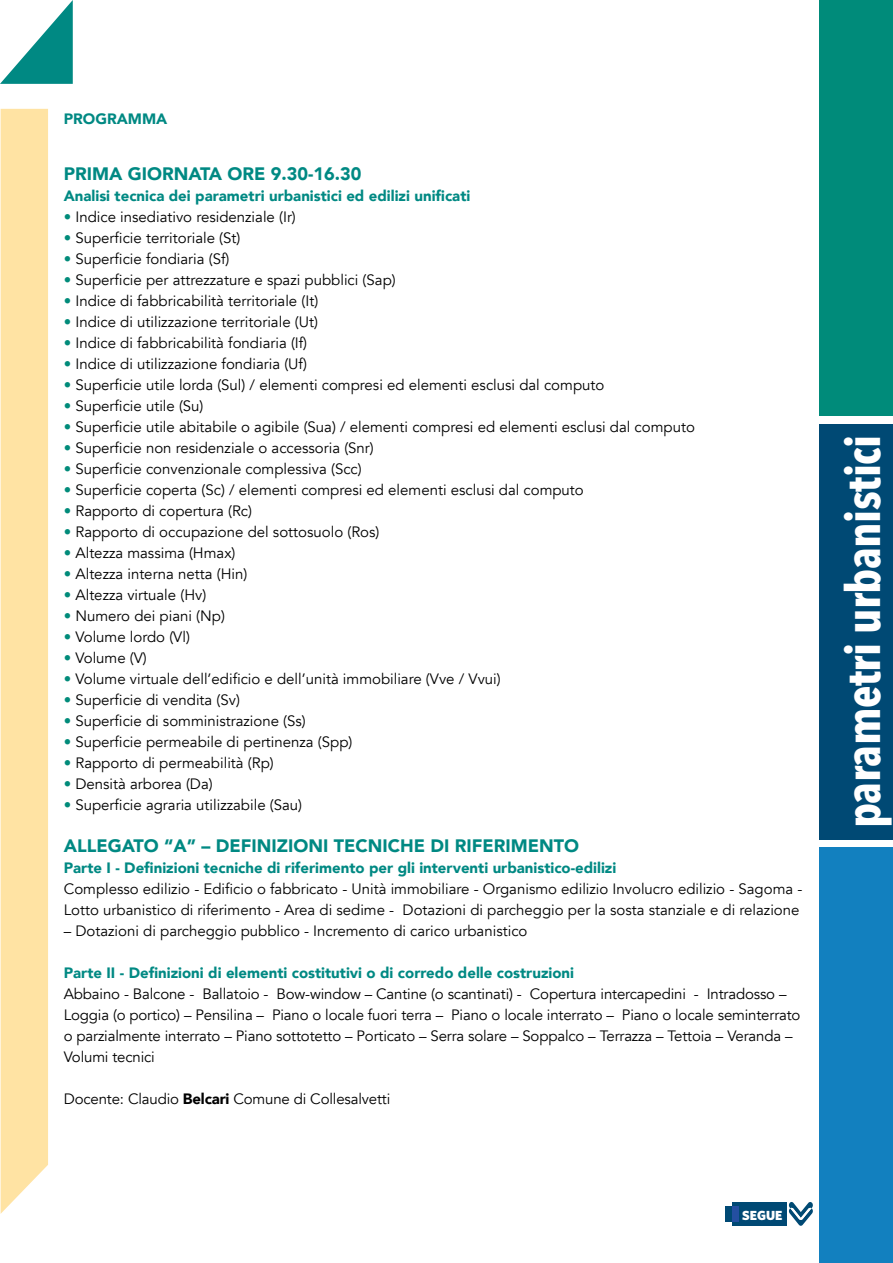
<style>
.page{position:relative;width:893px;height:1263px;background:#fff}
.page>*{position:absolute;margin:0;border:0;box-sizing:border-box;transform-origin:0 0}
.t1{font:700 47.25px "Avenir Next Condensed";letter-spacing:-.01em;color:#fff}
.t2{font:900 18px "Avenir";color:#008983}
.t3{font:15px/21px "Avenir";color:#000}
.t4{font:900 15px "Avenir";color:#008983}
.t5{font:900 13.2px "Whitney HTF";color:#fff}
.s1{color:#008b7a}
.s2{font-weight:900}
</style>
<div class="page">
<div style="left:820px;top:0;width:73px;height:416px;background:#008b7a"></div>
<div style="left:820px;top:424px;width:73px;height:415px;background:#004974"></div>
<div style="left:820px;top:847px;width:73px;height:416px;background:#1280bf"></div>
<div style="left:1px;top:109px;width:47px;height:1104px;background:#ffe3a3"></div>
<svg style="left:0;top:0;width:73px;height:84px"></svg>
<svg style="left:789px;top:1202px;width:24px;height:24px"></svg>
<div style="left:732px;top:1202px;width:54px;height:24px;background:#004974"></div>
<div style="left:725px;top:1206px;width:7px;height:15px;background:#004974"></div>
<div style="left:732px;top:1206px;width:7px;height:15px;background:#244fa1"></div>
<p class="t4" style="left:64px;top:106px;width:57px">PROGRAMMA</p>
<p class="t2" style="left:64px;top:158px;width:299px">Prima Giornata ore 9.30-16.30</p>
<p class="t4" style="left:64px;top:183px;width:408px">Analisi tecnica dei parametri urbanistici ed edilizi unificati</p>
<p class="t3" style="left:64px;top:206px;width:234px"><span class="s1">•</span> Indice insediativo residenziale (Ir)</p>
<p class="t3" style="left:64px;top:227px;width:178px"><span class="s1">•</span> Superficie territoriale (St)</p>
<p class="t3" style="left:64px;top:248px;width:167px"><span class="s1">•</span> Superficie fondiaria (Sf)</p>
<p class="t3" style="left:64px;top:269px;width:333px"><span class="s1">•</span> Superficie per attrezzature e spazi pubblici (Sap)</p>
<p class="t3" style="left:64px;top:290px;width:256px"><span class="s1">•</span> Indice di fabbricabilità territoriale (It)</p>
<p class="t3" style="left:64px;top:311px;width:256px"><span class="s1">•</span> Indice di utilizzazione territoriale (Ut)</p>
<p class="t3" style="left:64px;top:332px;width:245px"><span class="s1">•</span> Indice di fabbricabilità fondiaria (If)</p>
<p class="t3" style="left:64px;top:353px;width:245px"><span class="s1">•</span> Indice di utilizzazione fondiaria (Uf)</p>
<p class="t3" style="left:64px;top:374px;width:542px"><span class="s1">•</span> Superficie utile lorda (Sul) / elementi compresi ed elementi esclusi dal computo</p>
<p class="t3" style="left:64px;top:395px;width:141px"><span class="s1">•</span> Superficie utile (Su)</p>
<p class="t3" style="left:64px;top:416px;width:633px"><span class="s1">•</span> Superficie utile abitabile o agibile (Sua) / elementi compresi ed elementi esclusi dal computo</p>
<p class="t3" style="left:64px;top:437px;width:312px"><span class="s1">•</span> Superficie non residenziale o accessoria (Snr)</p>
<p class="t3" style="left:64px;top:458px;width:299px"><span class="s1">•</span> Superficie convenzionale complessiva (Scc)</p>
<p class="t3" style="left:64px;top:479px;width:522px"><span class="s1">•</span> Superficie coperta (Sc) / elementi compresi ed elementi esclusi dal computo</p>
<p class="t3" style="left:64px;top:500px;width:190px"><span class="s1">•</span> Rapporto di copertura (Rc)</p>
<p class="t3" style="left:64px;top:521px;width:317px"><span class="s1">•</span> Rapporto di occupazione del sottosuolo (Ros)</p>
<p class="t3" style="left:64px;top:542px;width:173px"><span class="s1">•</span> Altezza massima (Hmax)</p>
<p class="t3" style="left:64px;top:563px;width:185px"><span class="s1">•</span> Altezza interna netta (Hin)</p>
<p class="t3" style="left:64px;top:584px;width:144px"><span class="s1">•</span> Altezza virtuale (Hv)</p>
<p class="t3" style="left:64px;top:605px;width:163px"><span class="s1">•</span> Numero dei piani (Np)</p>
<p class="t3" style="left:64px;top:626px;width:128px"><span class="s1">•</span> Volume lordo (Vl)</p>
<p class="t3" style="left:64px;top:647px;width:85px"><span class="s1">•</span> Volume (V)</p>
<p class="t3" style="left:64px;top:668px;width:438px"><span class="s1">•</span> Volume virtuale dell’edificio e dell’unità immobiliare (Vve / Vvui)</p>
<p class="t3" style="left:64px;top:689px;width:178px"><span class="s1">•</span> Superficie di vendita (Sv)</p>
<p class="t3" style="left:64px;top:710px;width:243px"><span class="s1">•</span> Superficie di somministrazione (Ss)</p>
<p class="t3" style="left:64px;top:731px;width:290px"><span class="s1">•</span> Superficie permeabile di pertinenza (Spp)</p>
<p class="t3" style="left:64px;top:752px;width:211px"><span class="s1">•</span> Rapporto di permeabilità (Rp)</p>
<p class="t3" style="left:64px;top:773px;width:150px"><span class="s1">•</span> Densità arborea (Da)</p>
<p class="t3" style="left:64px;top:794px;width:240px"><span class="s1">•</span> Superficie agraria utilizzabile (Sau)</p>
<p class="t2" style="left:64px;top:830px;width:517px">Allegato “A” – Definizioni tecniche di riferimento</p>
<p class="t4" style="left:64px;top:855px;width:554px">Parte I - Definizioni tecniche di riferimento per gli interventi urbanistico-edilizi</p>
<p class="t3" style="left:64px;top:878px;width:740px">Complesso edilizio - Edificio o fabbricato - Unità immobiliare - Organismo edilizio Involucro edilizio - Sagoma -<br>Lotto urbanistico di riferimento - Area di sedime - Dotazioni di parcheggio per la sosta stanziale e di relazione</p>
<p class="t3" style="left:64px;top:920px;width:465px">– Dotazioni di parcheggio pubblico - Incremento di carico urbanistico</p>
<p class="t4" style="left:64px;top:960px;width:512px">Parte II - Definizioni di elementi costitutivi o di corredo delle costruzioni</p>
<p class="t3" style="left:64px;top:983px;width:738px">Abbaino - Balcone - Ballatoio - Bow-window – Cantine (o scantinati) - Copertura intercapedini - Intradosso – Loggia (o portico) – Pensilina – Piano o locale fuori terra – Piano o locale interrato – Piano o locale seminterrato o parzialmente interrato – Piano sottotetto – Porticato – Serra solare – Soppalco – Terrazza – Tettoia – Veranda – Volumi tecnici</p>
<p class="t3" style="left:64px;top:1088px;width:328px">Docente: Claudio <span class="s2">Belcari</span> Comune di Collesalvetti</p>
<h1 class="t1" style="left:834px;top:828px;width:395px;rotate:-90deg">parametri urbanistici</h1>
<p class="t5" style="left:742px;top:1207px;width:42px">SEGUE</p>
</div>
